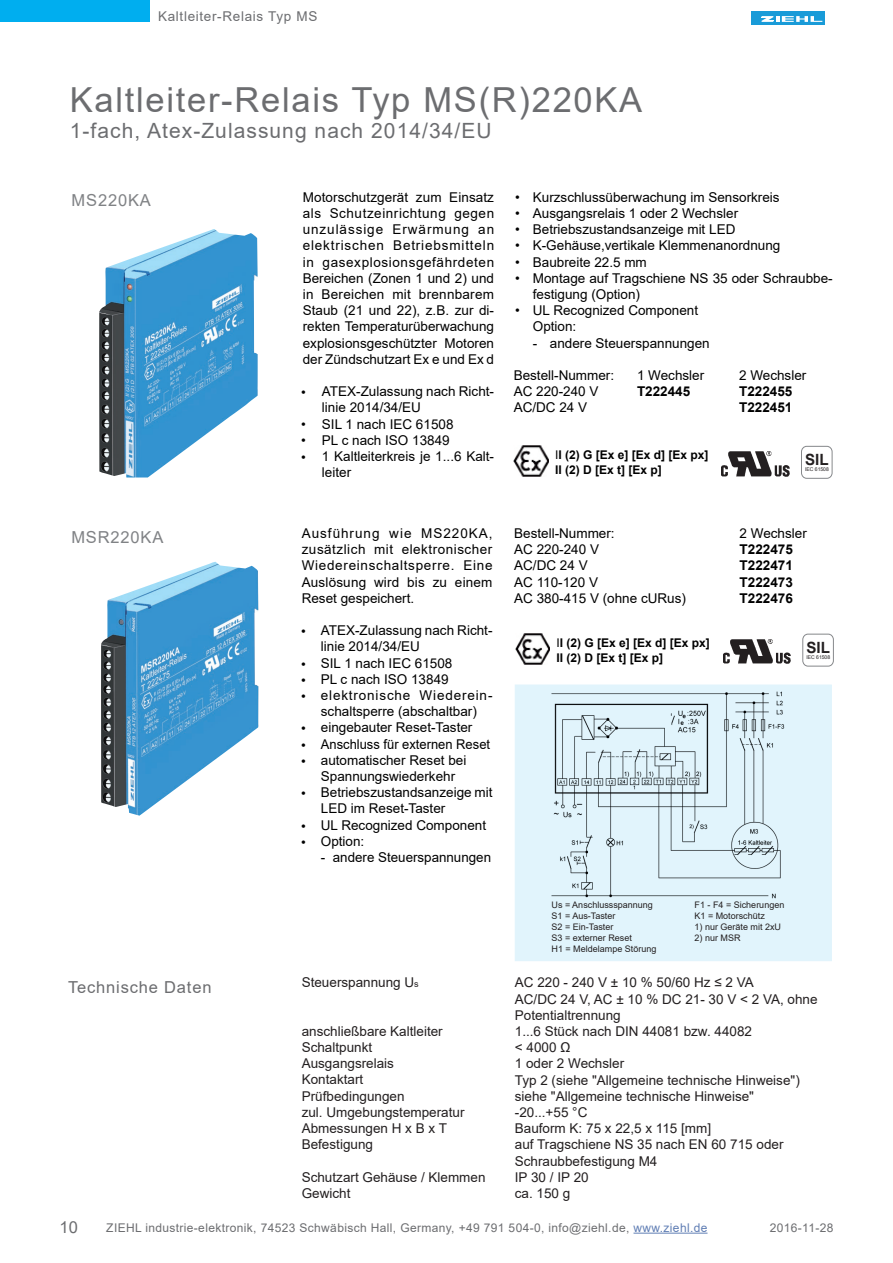
<style>
.page{position:relative;width:893px;height:1263px;background:#fff}
.page>*{position:absolute;margin:0;border:0;box-sizing:border-box;transform-origin:0 0}
.t1{font:34.5px "Arial";letter-spacing:.05em;color:#6c6d70}
.t2{font:21px "Arial";letter-spacing:.05em;color:#6c6d70}
.t3{font:16.5px "Arial";letter-spacing:.05em;color:#6c6d70}
.t4{font:16.5px "Arial";letter-spacing:.05em;color:#808285}
.t5{font:700 15.45px "Arial";color:#231f20}
.t6{font:13.5px/16.2px "Arial";color:#000;text-align:justify}
.t7{font:13.5px/16.2px "Arial";color:#231f20}
.t8{font:700 13.5px "Arial";color:#000}
.t9{font:13.5px "Arial";letter-spacing:.05em;color:#6c6d70}
.t10{font:12px "Arial";letter-spacing:.03em;color:#6c6d70}
.t11{font:700 12px/14.4px "Arial";color:#000}
.t12{font:9px/10.8px "Arial";color:#231f20}
.t13{font:5.1px "Arial";color:#231f20}
.s1{font-weight:400}
.s2{font-size:9px}
.s3{color:#607eb4}
</style>
<div class="page">
<div style="left:752px;top:11px;width:73px;height:13px;background:#199bd8"></div>
<svg style="left:762px;top:16px;width:60px;height:6px"></svg>
<hr style="left:633px;top:1233px;width:74px;height:1px;background:#607eb4">
<div style="left:0;top:0;width:150px;height:22px;background:#00aeef"></div>
<div style="left:515px;top:685px;width:317px;height:276px;background:#e1f4fc"></div>
<img style="left:99px;top:229px;width:159px;height:248px">
<img style="left:540px;top:684px;width:255px;height:215px">
<img style="left:101px;top:562px;width:158px;height:254px">
<img style="left:515px;top:633px;width:34px;height:31px">
<img style="left:723px;top:640px;width:68px;height:24px">
<div style="left:802px;top:634px;width:32px;height:32px;border:1px solid #86888b;border-radius:5px"></div>
<img style="left:514px;top:446px;width:34px;height:31px">
<img style="left:722px;top:452px;width:67px;height:24px">
<div style="left:801px;top:446px;width:31px;height:33px;border:1px solid #86888b;border-radius:5px"></div>
<p class="t9" style="left:158px;top:7px;width:161px">Kaltleiter-Relais Typ MS</p>
<h1 class="t1" style="left:70px;top:76px;width:574px">Kaltleiter-Relais Typ MS(R)220KA</h1>
<h2 class="t2" style="left:70px;top:116px;width:423px">1-fach, Atex-Zulassung nach 2014/34/EU</h2>
<p class="t4" style="left:72px;top:189px;width:81px">MS220KA</p>
<p class="t6" style="left:303px;top:189px;width:193px">Motorschutzgerät zum Einsatz als Schutzeinrichtung gegen unzulässige Erwärmung an elektrischen Betriebsmitteln in gasexplosionsgefährdeten Bereichen (Zonen 1 und 2) und in Bereichen mit brennbarem Staub (21 und 22), z.B. zur di&shy;rekten Temperaturüberwachung explosionsgeschützter Motoren der Zündschutzart Ex e und Ex d</p>
<p class="t6" style="left:322px;top:383px;width:174px;text-align:left">ATEX-Zulassung nach Richt&shy;linie 2014/34/EU<br>SIL 1 nach IEC 61508<br>PL c nach ISO 13849<br>1 Kaltleiterkreis je 1...6 Kalt&shy;leiter</p>
<p class="t6" style="left:301px;top:384px;width:6px">•</p>
<p class="t6" style="left:301px;top:416px;width:6px">• • •</p>
<p class="t6" style="left:533px;top:189px;width:301px;text-align:left">Kurzschlussüberwachung im Sensorkreis<br>Ausgangsrelais 1 oder 2 Wechsler<br>Betriebszustandsanzeige mit LED<br>K-Gehäuse,vertikale Klemmenanordnung<br>Baubreite 22.5 mm<br>Montage auf Tragschiene NS 35 oder Schraubbe&shy;festigung (Option)<br>UL Recognized Component<br>Option:</p>
<p class="t6" style="left:533px;top:335px;width:178px">- andere Steuerspannungen</p>
<p class="t6" style="left:514px;top:367px;width:102px">Bestell-Nummer:</p>
<p class="t6" style="left:637px;top:367px;width:69px">1 Wechsler</p>
<p class="t6" style="left:739px;top:367px;width:69px">2 Wechsler</p>
<p class="t6" style="left:514px;top:383px;width:86px">AC 220-240 V</p>
<p class="t8" style="left:637px;top:382px;width:55px">T222445</p>
<p class="t8" style="left:739px;top:382px;width:55px">T222455</p>
<p class="t6" style="left:514px;top:399px;width:75px">AC/DC 24 V</p>
<p class="t8" style="left:739px;top:398px;width:55px">T222451</p>
<p class="t6" style="left:515px;top:189px;width:6px">• • • • • •</p>
<p class="t6" style="left:515px;top:302px;width:6px">•</p>
<p class="t11" style="left:555px;top:448px;width:155px"><span class="s1">I</span>I (2) G [Ex e] [Ex d] [Ex px]<br>II (2) D [Ex t] [Ex p]</p>
<p class="t5" style="left:805px;top:449px;width:25px">SIL</p>
<p class="t13" style="left:805px;top:466px;width:25px">IEC 61508</p>
<p class="t4" style="left:71px;top:525px;width:93px">MSR220KA</p>
<p class="t6" style="left:302px;top:525px;width:192px">Ausführung wie MS220KA, zusätzlich mit elektronischer Wiedereinschaltsperre. Eine Auslösung wird bis zu einem Reset gespeichert.</p>
<p class="t6" style="left:321px;top:622px;width:173px;text-align:left">ATEX-Zulassung nach Richt&shy;linie 2014/34/EU<br>SIL 1 nach IEC 61508<br>PL c nach ISO 13849 elektronische Wiederein&shy;schaltsperre (abschaltbar) eingebauter Reset-Taster<br>Anschluss für externen Reset automatischer Reset bei<br>Spannungswiederkehr<br>Betriebszustandsanzeige mit<br>LED im Reset-Taster<br>UL Recognized Component<br>Option:</p>
<p class="t6" style="left:321px;top:849px;width:172px">- andere Steuerspannungen</p>
<p class="t6" style="left:301px;top:623px;width:6px">•</p>
<p class="t6" style="left:301px;top:656px;width:6px">• • •</p>
<p class="t6" style="left:301px;top:720px;width:6px">• • •</p>
<p class="t6" style="left:301px;top:785px;width:6px">•</p>
<p class="t6" style="left:301px;top:818px;width:6px">• •</p>
<p class="t6" style="left:514px;top:525px;width:102px">Bestell-Nummer:</p>
<p class="t6" style="left:740px;top:525px;width:69px">2 Wechsler</p>
<p class="t6" style="left:514px;top:541px;width:86px">AC 220-240 V</p>
<p class="t8" style="left:740px;top:540px;width:55px">T222475</p>
<p class="t6" style="left:514px;top:557px;width:75px">AC/DC 24 V</p>
<p class="t8" style="left:740px;top:556px;width:55px">T222471</p>
<p class="t6" style="left:514px;top:574px;width:85px">AC 110-120 V</p>
<p class="t8" style="left:740px;top:572px;width:55px">T222473</p>
<p class="t6" style="left:514px;top:590px;width:173px">AC 380-415 V (ohne cURus)</p>
<p class="t8" style="left:740px;top:588px;width:55px">T222476</p>
<p class="t11" style="left:556px;top:636px;width:155px"><span class="s1">I</span>I (2) G [Ex e] [Ex d] [Ex px]<br>II (2) D [Ex t] [Ex p]</p>
<p class="t5" style="left:806px;top:637px;width:25px">SIL</p>
<p class="t13" style="left:806px;top:654px;width:25px">IEC 61508</p>
<p class="t12" style="left:552px;top:900px;width:106px">Us = Anschlussspannung<br>S1 = Aus-Taster<br>S2 = Ein-Taster<br>S3 = externer Reset<br>H1 = Meldelampe Störung</p>
<p class="t12" style="left:694px;top:900px;width:91px">F1 - F4 = Sicherungen<br>K1 = Motorschütz</p>
<p class="t12" style="left:694px;top:921px;width:88px">1) nur Geräte mit 2xU</p>
<p class="t12" style="left:694px;top:932px;width:48px">2) nur MSR</p>
<p class="t3" style="left:68px;top:976px;width:145px">Technische Daten</p>
<p class="t7" style="left:302px;top:974px;width:119px">Steuerspannung U<span class="s2">s</span></p>
<p class="t7" style="left:302px;top:1023px;width:164px">anschließbare Kaltleiter<br>Schaltpunkt<br>Ausgangsrelais<br>Kontaktart<br>Prüfbedingungen<br>zul. Umgebungstemperatur<br>Abmessungen H x B x T<br>Befestigung</p>
<p class="t7" style="left:302px;top:1168px;width:185px">Schutzart Gehäuse / Klemmen<br>Gewicht</p>
<p class="t7" style="left:515px;top:974px;width:304px">AC 220 - 240 V ± 10 % 50/60 Hz ≤ 2 VA<br>AC/DC 24 V, AC ± 10 % DC 21- 30 V &lt; 2 VA, ohne<br>Potentialtrennung<br>1...6 Stück nach DIN 44081 bzw. 44082<br>&lt; 4000 Ω<br>1 oder 2 Wechsler<br>Typ 2 (siehe "Allgemeine technische Hinweise") siehe "Allgemeine technische Hinweise"<br>-20...+55 °C<br>Bauform K: 75 x 22,5 x 115 [mm]<br>auf Tragschiene NS 35 nach EN 60 715 oder<br>Schraubbefestigung M4<br>IP 30 / IP 20<br>ca. 150 g</p>
<p class="t3" style="left:60px;top:1215px;width:20px">10</p>
<p class="t10" style="left:106px;top:1219px;width:603px">ZIEHL industrie-elektronik, 74523 Schwäbisch Hall, Germany, +49 791 504-0, info@ziehl.de, <span class="s3">www.ziehl.de</span></p>
<p class="t10" style="left:770px;top:1219px;width:65px">2016-11-28</p>
</div>
